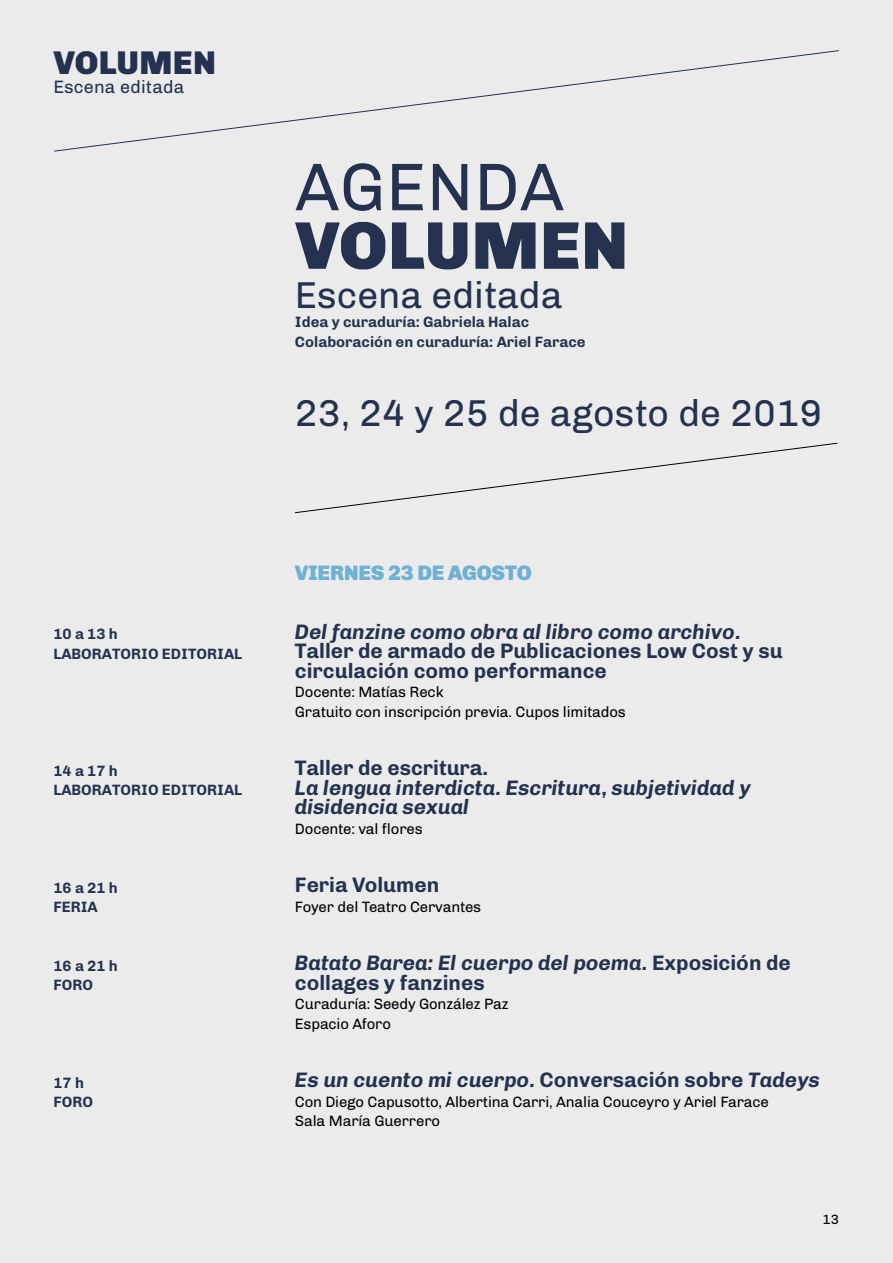
<style>
.page{position:relative;width:893px;height:1263px;background:#ebebec}
.page>*{position:absolute;margin:0;border:0;box-sizing:border-box;transform-origin:0 0}
.t1{font:900 67.5px "Chivo";letter-spacing:.01em;color:#243250}
.t2{font:67.5px "Chivo";letter-spacing:.01em;color:#243250}
.t3{font:37.5px "Chivo";color:#243250}
.t4{font:900 33px "Chivo";letter-spacing:.01em;color:#243250}
.t5{font:italic 700 21px/19.5px "Chivo";color:#243250}
.t6{font:700 21px/19.5px "Chivo";color:#243250}
.t7{font:900 21px "Chivo";letter-spacing:-.01em;color:#6eb1d5}
.t8{font:18px "Chivo";letter-spacing:.01em;color:#243250}
.t9{font:15px/19.5px "Chivo";letter-spacing:-.01em;color:#000}
.t10{font:700 15px/19.5px "Chivo";color:#243250}
.t11{font:13.5px "Chivo";color:#000}
.s1{font-style:normal}
</style>
<div class="page">
<svg style="left:295px;top:442px;width:543px;height:71px"></svg>
<svg style="left:54px;top:50px;width:785px;height:102px"></svg>
<h3 class="t4" style="left:54px;top:43px;width:164px">VOLUMEN</h3>
<p class="t8" style="left:53px;top:77px;width:132px">Escena editada</p>
<h1 class="t2" style="left:295px;top:148px;width:270px">AGENDA</h1>
<h1 class="t1" style="left:295px;top:205px;width:334px">VOLUMEN</h1>
<h2 class="t3" style="left:295px;top:273px;width:269px">Escena editada</h2>
<p class="t10" style="left:295px;top:312px;width:292px">Idea y curaduría: Gabriela Halac<br>Colaboración en curaduría: Ariel Farace</p>
<h2 class="t3" style="left:295px;top:391px;width:529px">23, 24 y 25 de agosto de 2019</h2>
<h3 class="t7" style="left:295px;top:561px;width:64px">VIERNES</h3>
<h3 class="t7" style="left:388px;top:561px;width:75px">23 DE AGOSTO</h3>
<p class="t10" style="left:53px;top:624px;width:70px">10 a 13 h<br>LABORATOR</p>
<p class="t10" style="left:141px;top:644px;width:58px">IO EDITOR</p>
<p class="t10" style="left:217px;top:644px;width:26px">IAL</p>
<h3 class="t5" style="left:295px;top:622px;width:447px">Del fanzine como obra al libro como archivo.</h3>
<h3 class="t6" style="left:295px;top:641px;width:489px">Taller de armado de Publicaciones Low Cost y su circulación como performance</h3>
<p class="t9" style="left:295px;top:682px;width:332px">Docente: Matías Reck<br>Gratuito con inscripción previa. Cupos limitados</p>
<p class="t10" style="left:53px;top:761px;width:70px">14 a 17 h<br>LABORATOR</p>
<p class="t10" style="left:141px;top:780px;width:58px">IO EDITOR</p>
<p class="t10" style="left:217px;top:780px;width:26px">IAL</p>
<h3 class="t6" style="left:295px;top:758px;width:195px">Taller de escritura.</h3>
<h3 class="t5" style="left:295px;top:778px;width:457px">La lengua interdicta. Escritura, subjetividad y disidencia sexual</h3>
<p class="t9" style="left:295px;top:819px;width:129px">Docente: val flores</p>
<p class="t10" style="left:53px;top:878px;width:66px">16 a 21 h<br>FERIA</p>
<h3 class="t6" style="left:295px;top:875px;width:146px">Feria Volumen</h3>
<p class="t9" style="left:295px;top:897px;width:188px">Foyer del Teatro Cervantes</p>
<p class="t10" style="left:53px;top:956px;width:66px">16 a 21 h<br>FORO</p>
<h3 class="t5" style="left:295px;top:953px;width:497px">Batato Barea: El cuerpo del poema. <span class="s1">Exposición de collages y fanzines</span></h3>
<p class="t9" style="left:295px;top:994px;width:215px">Curaduría: Seedy González Paz<br>Espacio Aforo</p>
<p class="t10" style="left:53px;top:1073px;width:32px">17 h<br>FORO</p>
<h3 class="t5" style="left:295px;top:1070px;width:526px">Es un cuento mi cuerpo. <span class="s1">Conversación sobre</span> Tadeys</h3>
<p class="t9" style="left:295px;top:1092px;width:475px">Con Diego Capusotto, Albertina Carri, Analia Couceyro y Ariel Farace<br>Sala María Guerrero</p>
<p class="t11" style="left:822px;top:1211px;width:18px">13</p>
</div>
